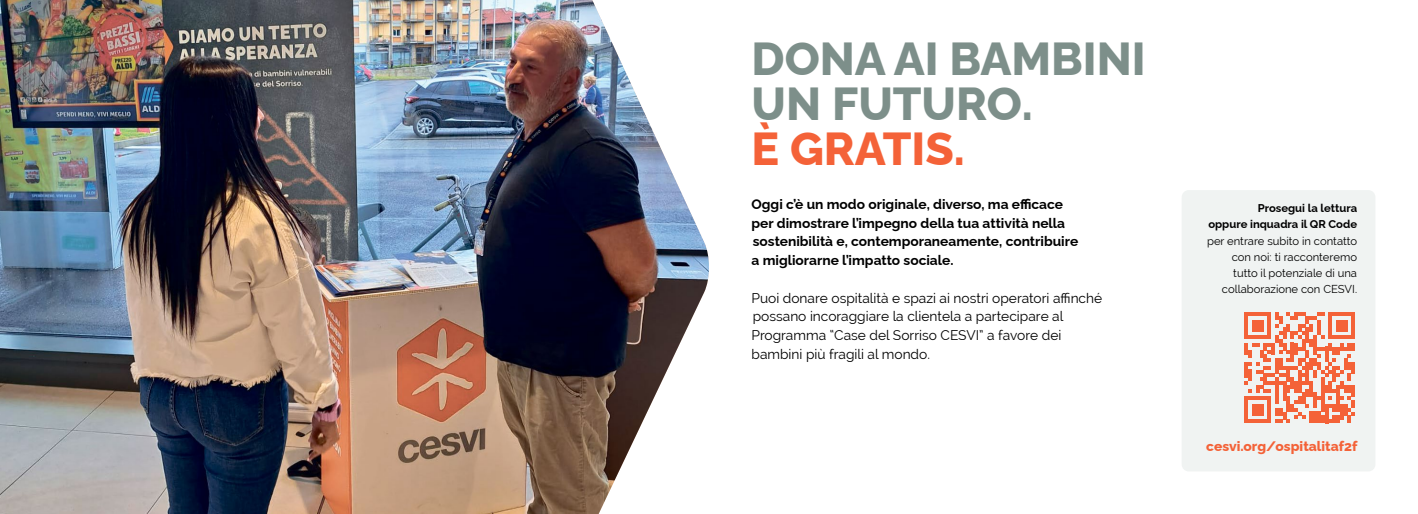
<style>
.page{position:relative;width:1418px;height:514px;background:#fff}
.page>*{position:absolute;margin:0;border:0;box-sizing:border-box;transform-origin:0 0}
.t1{font:800 46.25px/45px "Raleway";color:#7d8f8a}
.t2{font:800 46.25px "Raleway";color:#f46238}
.t3{font:13.75px/18.8px "Raleway";color:#000}
.t4{font:700 13.75px/18.8px "Raleway";color:#000}
.t5{font:800 13.75px "Raleway";color:#f46238}
.t6{font:11.25px/16.2px "Raleway";color:#000;text-align:right}
.t7{font:700 11.25px/16.2px "Raleway";color:#000;text-align:right}
</style>
<div class="page">
<div style="left:1181px;top:190px;width:194px;height:281px;background:#f0f3f2;border-radius:7px"></div>
<img style="left:0;top:0;width:709px;height:514px">
<svg style="left:1244px;top:312px;width:111px;height:111px"></svg>
<h1 class="t1" style="left:751px;top:31px;width:396px">DONA AI BAMBINI<br>UN FUTURO.</h1>
<h1 class="t2" style="left:751px;top:112px;width:215px">È GRATIS.</h1>
<p class="t4" style="left:751px;top:193px;width:328px">Oggi c’è un modo originale, diverso, ma efficace per dimostrare l’impegno della tua attività nella sostenibilità e, contemporaneamente, contribuire a migliorarne l’impatto sociale.</p>
<p class="t3" style="left:751px;top:288px;width:352px">Puoi donare ospitalità e spazi ai nostri operatori affinché possano incoraggiare la clientela a partecipare al Programma “Case del Sorriso CESVI” a favore dei bambini più fragili al mondo.</p>
<p class="t7" style="left:1208px;top:199px;width:150px">Prosegui la lettura<br>oppure inquadra il QR Code</p>
<p class="t6" style="left:1207px;top:232px;width:151px">per entrare subito in contatto con noi: ti racconteremo tutto il potenziale di una collaborazione con CESVI.</p>
<p class="t5" style="left:1206px;top:435px;width:153px">cesvi.org/ospitalitaf2f</p>
</div>
